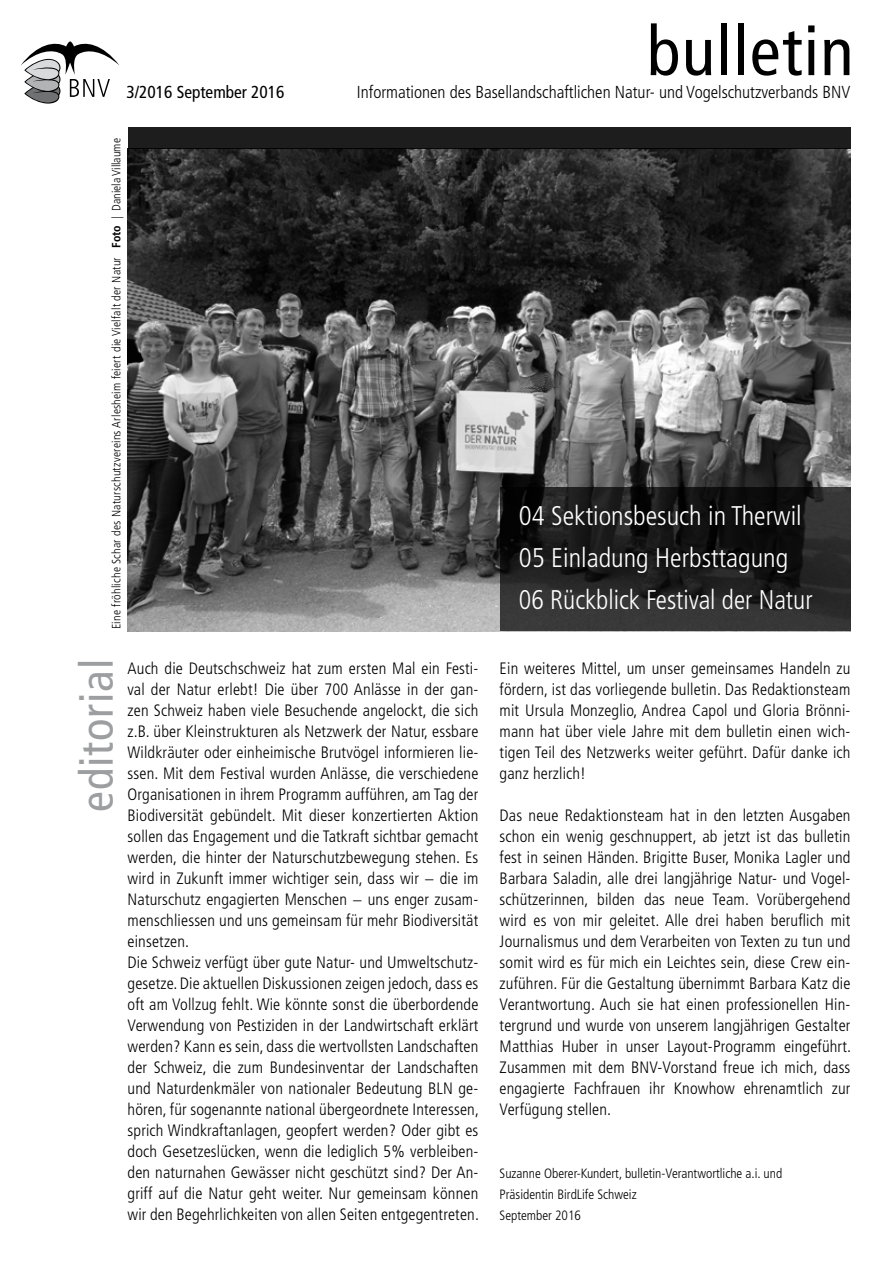
<style>
.page{position:relative;width:893px;height:1263px;background:#fff}
.page>*{position:absolute;margin:0;border:0;box-sizing:border-box;transform-origin:0 0}
.t1{font:condensed 69px "Frutiger";letter-spacing:.02em;color:#000}
.t2{font:condensed 46.5px "Frutiger";letter-spacing:.02em;color:#9c9e9f}
.t3{font:300 condensed 27px/42px "Frutiger";color:#fff}
.t4{font:300 condensed 17.4px "Frutiger";color:#000}
.t5{font:condensed 17.4px "Frutiger";color:#000}
.t6{font:300 condensed 16.5px/21px "Frutiger";letter-spacing:.01em;color:#000;text-align:justify}
.t7{font:300 condensed 13.5px/21px "Frutiger";color:#000}
.t8{font:300 condensed 12px "Frutiger";letter-spacing:.02em;color:#000}
.s1{font-weight:700}
</style>
<div class="page">
<img style="left:128px;top:149px;width:722px;height:482px">
<svg style="left:21px;top:41px;width:98px;height:63px"></svg>
<svg style="left:500px;top:488px;width:350px;height:143px;background:#1f1f1f"></svg>
<div style="left:128px;top:128px;width:722px;height:21px;background:#1d1d1d"></div>
<p class="t5" style="left:126px;top:81px;width:159px">3/2016 September 2016</p>
<p class="t8" style="left:109px;top:629px;width:492px;rotate:-90deg">Eine fröhliche Schar des Naturschutzvereins Arlesheim feiert die Vielfalt der Natur <span class="s1">Foto</span> | Daniela Villaume</p>
<h1 class="t1" style="left:647px;top:11px;width:208px">bulletin</h1>
<p class="t4" style="left:357px;top:82px;width:495px">Informationen des Basellandschaftlichen Natur- und Vogelschutzverbands BNV</p>
<h3 class="t3" style="left:519px;top:495px;width:295px">04 Sektionsbesuch in Therwil<br>05 Einladung Herbsttagung<br>06 Rückblick Festival der Natur</h3>
<h2 class="t2" style="left:70px;top:812px;width:154px;rotate:-90deg">editorial</h2>
<p class="t6" style="left:128px;top:658px;width:353px;text-align:left">Auch die Deutschschweiz hat zum ersten Mal ein Festi&shy;val der Natur erlebt! Die über 700 Anlässe in der gan&shy;zen Schweiz haben viele Besuchende angelockt, die sich z.B. über Kleinstrukturen als Netzwerk der Natur, essbare Wildkräuter oder einheimische Brutvögel informieren lie&shy;ssen. Mit dem Festival wurden Anlässe, die verschiedene Organisationen in ihrem Programm aufführen, am Tag der Biodiversität gebündelt. Mit dieser konzertierten Aktion sollen das Engagement und die Tatkraft sichtbar gemacht werden, die hinter der Naturschutzbewegung stehen. Es wird in Zukunft immer wichtiger sein, dass wir − die im Naturschutz engagierten Menschen − uns enger zusam&shy;menschliessen und uns gemeinsam für mehr Biodiversität einsetzen.<br>Die Schweiz verfügt über gute Natur- und Umweltschutz&shy;gesetze. Die aktuellen Diskussionen zeigen jedoch, dass es oft am Vollzug fehlt. Wie könnte sonst die überbordende Verwendung von Pestiziden in der Landwirtschaft erklärt werden? Kann es sein, dass die wertvollsten Landschaften der Schweiz, die zum Bundesinventar der Landschaften und Naturdenkmäler von nationaler Bedeutung BLN ge&shy;hören, für sogenannte national übergeordnete Interessen, sprich Windkraftanlagen, geopfert werden? Oder gibt es doch Gesetzeslücken, wenn die lediglich 5% verbleiben&shy;den naturnahen Gewässer nicht geschützt sind? Der An&shy;griff auf die Natur geht weiter. Nur gemeinsam können wir den Begehrlichkeiten von allen Seiten entgegentreten.</p>
<p class="t6" style="left:500px;top:658px;width:352px">Ein weiteres Mittel, um unser gemeinsames Handeln zu fördern, ist das vorliegende bulletin. Das Redaktionsteam mit Ursula Monzeglio, Andrea Capol und Gloria Brönni&shy;mann hat über viele Jahre mit dem bulletin einen wich&shy;tigen Teil des Netzwerks weiter geführt. Dafür danke ich ganz herzlich!</p>
<p class="t6" style="left:500px;top:805px;width:353px">Das neue Redaktionsteam hat in den letzten Ausgaben schon ein wenig geschnuppert, ab jetzt ist das bulletin fest in seinen Händen. Brigitte Buser, Monika Lagler und Barbara Saladin, alle drei langjährige Natur- und Vogel&shy;schützerinnen, bilden das neue Team. Vorübergehend wird es von mir geleitet. Alle drei haben beruflich mit Journalismus und dem Verarbeiten von Texten zu tun und somit wird es für mich ein Leichtes sein, diese Crew ein&shy;zuführen. Für die Gestaltung übernimmt Barbara Katz die Verantwortung. Auch sie hat einen professionellen Hin&shy;tergrund und wurde von unserem langjährigen Gestalter Matthias Huber in unser Layout-Programm eingeführt.<br>Zusammen mit dem BNV-Vorstand freue ich mich, dass engagierte Fachfrauen ihr Knowhow ehrenamtlich zur Verfügung stellen.</p>
<p class="t7" style="left:500px;top:1163px;width:284px">Suzanne Oberer-Kundert, bulletin-Verantwortliche a.i. und<br>Präsidentin BirdLife Schweiz<br>September 2016</p>
</div>
